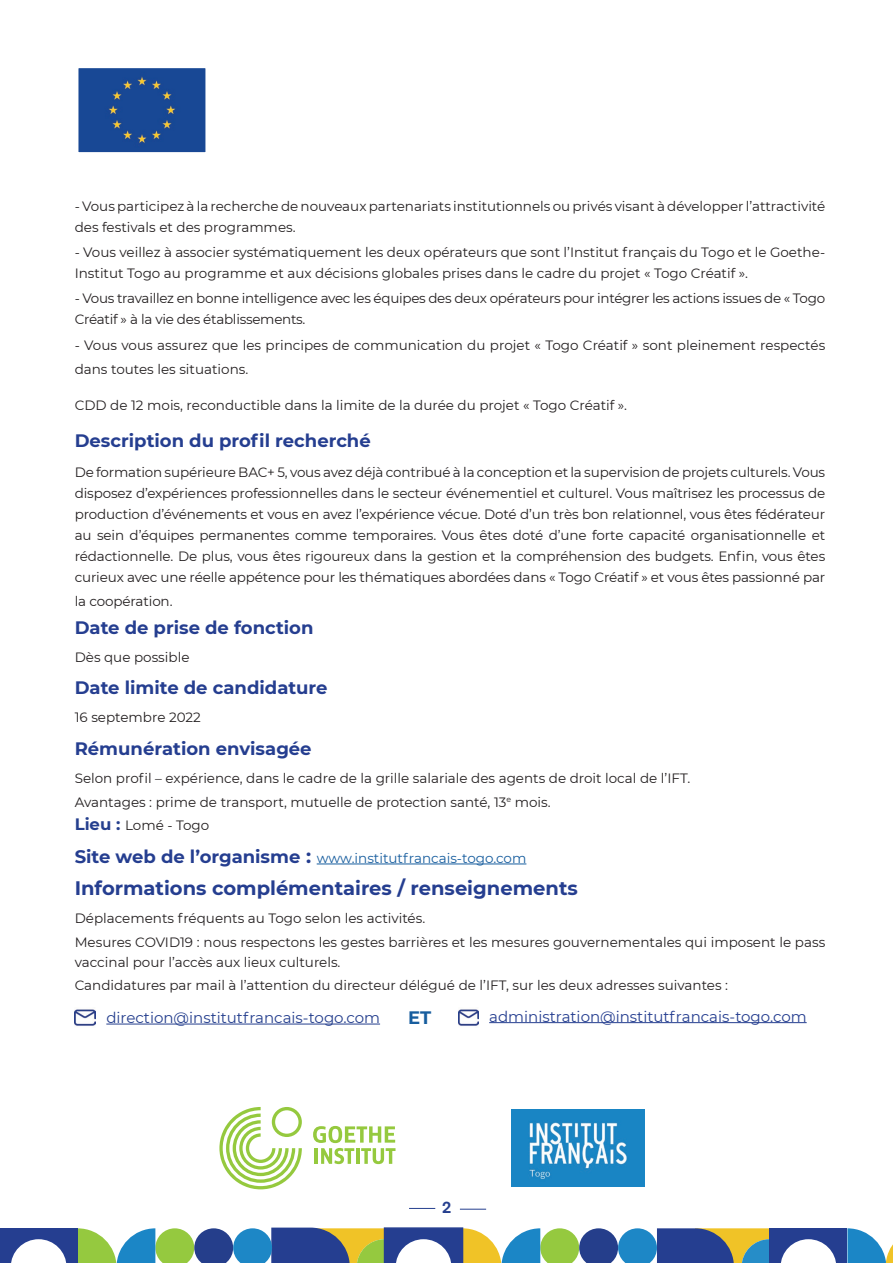
<style>
.page{position:relative;width:893px;height:1263px;background:#fff}
.page>*{position:absolute;margin:0;border:0;box-sizing:border-box;transform-origin:0 0}
.t1{font:700 19.5px "Montserrat";color:#253e90}
.t2{font:700 18px "Montserrat";color:#253e90}
.t3{font:700 18px "Montserrat";color:#175d9e}
.t4{font:15px "Montserrat";color:#253e90}
.t5{font:15px "Montserrat";color:#253f8e}
.t6{font:15px "Proto Grotesk";color:#253f8e}
.t7{font:13.5px/21px "Montserrat";color:#231f20}
.t8{font:13.5px/21px "Montserrat";letter-spacing:-.02em;color:#231f20}
.t9{font:13.5px "Montserrat";color:#175d9e}
.s1{font-weight:700;font-size:16.5px;color:#253f8e}
.s2{font-weight:700;font-size:18px;color:#253e90}
.s3{font-weight:700;font-size:19.5px;color:#253e90}
</style>
<div class="page">
<hr style="left:317px;top:864px;width:209px;height:1px;background:#175d9e">
<div style="left:0;top:1228px;width:78px;height:35px;background:#253e90"></div>
<svg style="left:11px;top:1239px;width:56px;height:24px"></svg>
<svg style="left:78px;top:1227px;width:691px;height:36px"></svg>
<svg style="left:847px;top:1228px;width:46px;height:35px"></svg>
<div style="left:769px;top:1228px;width:78px;height:35px;background:#253e90"></div>
<svg style="left:781px;top:1239px;width:55px;height:24px"></svg>
<div style="left:79px;top:69px;width:125px;height:82px;background:#184895"></div>
<div style="left:75px;top:65px;width:133px;height:90px;border:3px solid #fff"></div>
<hr style="left:106px;top:1024px;width:274px;height:1px;background:#253f8e">
<hr style="left:489px;top:1022px;width:318px;height:1px;background:#253e90">
<img style="left:75px;top:1009px;width:20px;height:17px">
<img style="left:458px;top:1009px;width:21px;height:17px">
<svg style="left:409px;top:1208px;width:26px;height:1px"></svg>
<svg style="left:460px;top:1209px;width:26px;height:1px"></svg>
<img style="left:511px;top:1109px;width:134px;height:77px">
<svg style="left:219px;top:1107px;width:83px;height:82px"></svg>
<svg style="left:313px;top:1126px;width:82px;height:38px"></svg>
<p class="t7" style="left:75px;top:195px;width:752px">- Vous participez à la recherche de nouveaux partenariats institutionnels ou privés visant à développer l’attractivité des festivals et des programmes.</p>
<p class="t7" style="left:75px;top:241px;width:752px">- Vous veillez à associer systématiquement les deux opérateurs que sont l’Institut français du Togo et le Goethe-<br>Institut Togo au programme et aux décisions globales prises dans le cadre du projet « Togo Créatif ».</p>
<p class="t8" style="left:75px;top:288px;width:752px">- Vous travaillez en bonne intelligence avec les équipes des deux opérateurs pour intégrer les actions issues de « Togo<br>Créatif » à la vie des établissements.</p>
<p class="t7" style="left:75px;top:332px;width:752px;line-height:24px">- Vous vous assurez que les principes de communication du projet « Togo Créatif » sont pleinement respectés dans toutes les situations.</p>
<p class="t7" style="left:75px;top:395px;width:554px">CDD de 12 mois, reconductible dans la limite de la durée du projet « Togo Créatif ».</p>
<h2 class="t2" style="left:75px;top:428px;width:298px">Description du profil recherché</h2>
<p class="t7" style="left:75px;top:461px;width:752px;text-align:justify">De formation supérieure BAC+ 5, vous avez déjà contribué à la conception et la supervision de projets culturels. Vous disposez d’expériences professionnelles dans le secteur événementiel et culturel. Vous maîtrisez les processus de production d’événements et vous en avez l’expérience vécue. Doté d’un très bon relationnel, vous êtes fédérateur au sein d’équipes permanentes comme temporaires. Vous êtes doté d’une forte capacité organisationnelle et rédactionnelle. De plus, vous êtes rigoureux dans la gestion et la compréhension des budgets. Enfin, vous êtes curieux avec une réelle appétence pour les thématiques abordées dans « Togo Créatif » et vous êtes passionné par</p>
<p class="t7" style="left:75px;top:590px;width:99px">la coopération.</p>
<h2 class="t2" style="left:75px;top:614px;width:240px">Date de prise de fonction</h2>
<p class="t7" style="left:75px;top:646px;width:116px">Dès que possible</p>
<h2 class="t2" style="left:75px;top:675px;width:254px">Date limite de candidature</h2>
<p class="t7" style="left:75px;top:707px;width:128px">16 septembre 2022</p>
<h2 class="t2" style="left:75px;top:735px;width:238px">Rémunération envisagée</h2>
<p class="t7" style="left:75px;top:766px;width:617px;line-height:23.7px">Selon profil – expérience, dans le cadre de la grille salariale des agents de droit local de l’IFT.<br>Avantages : prime de transport, mutuelle de protection santé, 13<sup>e</sup> mois.<br><span class="s1">Lieu :</span> Lomé - Togo</p>
<p class="t9" style="left:75px;top:849px;width:453px"><span class="s2">Site web de l’organisme</span> <span class="s3">:</span> www.institutfrancais-togo.com</p>
<h1 class="t1" style="left:75px;top:874px;width:505px">Informations complémentaires / renseignements</h1>
<p class="t7" style="left:75px;top:906px;width:752px;line-height:23.7px">Déplacements fréquents au Togo selon les activités.<br>Mesures COVID19 : nous respectons les gestes barrières et les mesures gouvernementales qui imposent le pass</p>
<p class="t7" style="left:75px;top:949px;width:655px;line-height:23.7px">vaccinal pour l’accès aux lieux culturels.<br>Candidatures par mail à l’attention du directeur délégué de l’IFT, sur les deux adresses suivantes :</p>
<p class="t5" style="left:106px;top:1007px;width:275px">direction@institutfrancais-togo.com</p>
<h2 class="t3" style="left:408px;top:1005px;width:25px">ET</h2>
<p class="t4" style="left:489px;top:1006px;width:319px">administration@institutfrancais-togo.com</p>
<p class="t6" style="left:442px;top:1197px;width:11px">2</p>
</div>
